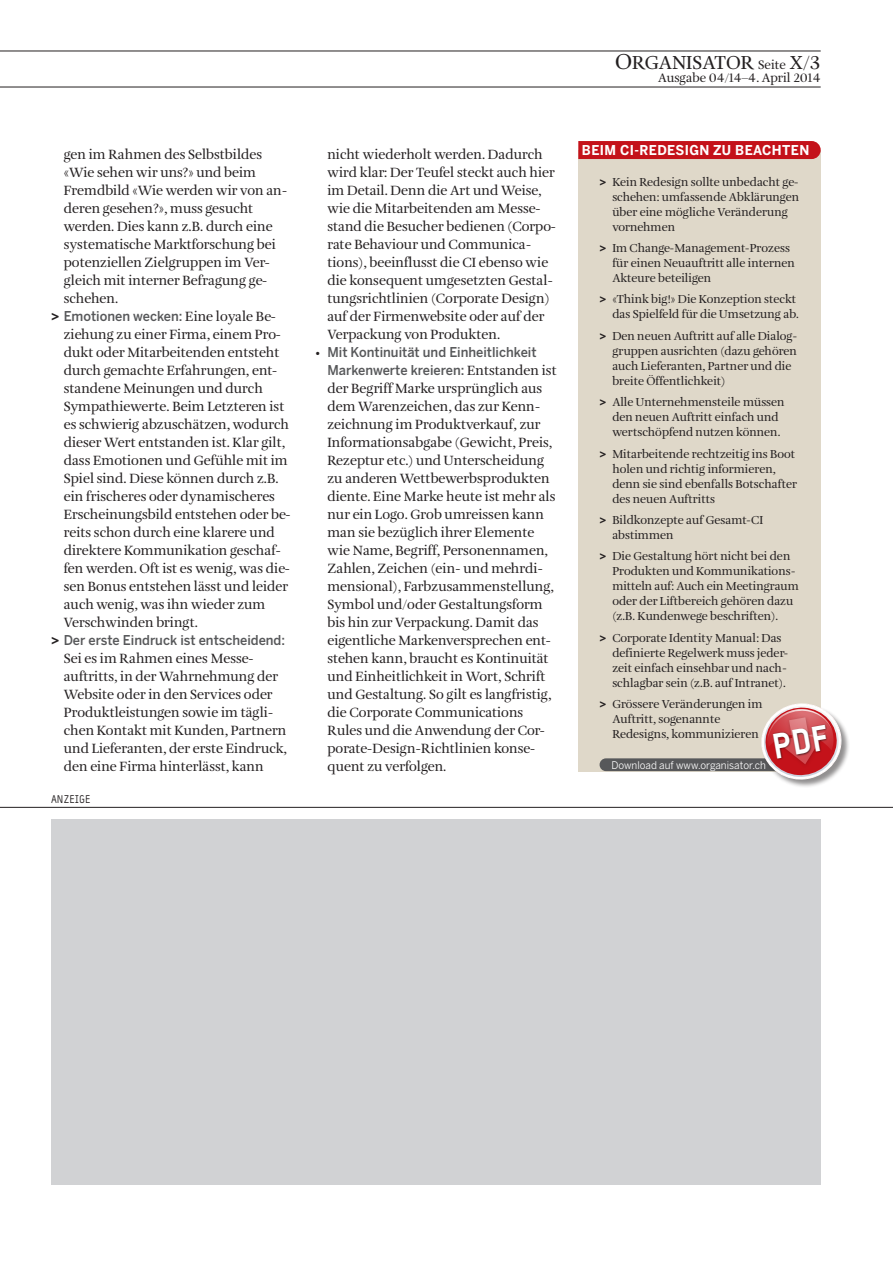
<style>
.page{position:relative;width:893px;height:1263px;background:#fff}
.page>*{position:absolute;margin:0;border:0;box-sizing:border-box;transform-origin:0 0}
.t1{font:19.5px "Amalia Pro";color:#231f20}
.t2{font:13.8px/18px "Amalia Pro";color:#231f20}
.t3{font:500 13.5px/18px "Benton Sans";color:#57585a;scale:.95 1}
.t4{font:700 13.5px "Benton Sans";letter-spacing:.03em;color:#fff;scale:.95 1}
.t5{font:12.75px/12.8px "Amalia Pro";color:#231f20;text-align:right}
.t6{font:12px/15px "Amalia Pro";color:#231f20}
.t7{font:11.25px "Typestar";letter-spacing:.01em;color:#231f20;scale:.95 1}
.t8{font:10.5px "Benton Sans";letter-spacing:.005em;color:#fff;scale:.95 1}
.s1{font-weight:700;color:#231f20}
.s2{font-family:"Amalia Pro";font-weight:400;font-size:13.8px;color:#231f20}
.s3{font-size:22.5px}
.s4{font-size:19.5px}
.s5{font-family:"Benton Sans";font-weight:700;font-size:11.25px}
</style>
<div class="page">
<hr style="left:0;top:51px;width:821px;height:1px;background:#231f20">
<hr style="left:0;top:87px;width:821px;height:1px;background:#231f20">
<div style="left:51px;top:819px;width:770px;height:366px;background:#d1d2d4"></div>
<hr style="left:0;top:807px;width:893px;height:1px;background:#231f20">
<div style="left:578px;top:150px;width:243px;height:621px;background:#dfd8c9"></div>
<div style="left:578px;top:141px;width:243px;height:18px;background:#c4121a"></div>
<div style="left:761px;top:704px;width:89px;height:84px;background:#231f20;opacity:.5"></div>
<svg style="left:600px;top:703px;width:244px;height:79px"></svg>
<p class="t2" style="left:64px;top:146px;width:225px">gen im Rahmen des Selbstbildes «Wie sehen wir uns?» und beim<br>Fremdbild «Wie werden wir von an&shy;deren gesehen?», muss gesucht werden. Dies kann z.B. durch eine systematische Marktforschung bei potenziellen Zielgruppen im Ver&shy;gleich mit interner Befragung ge&shy;schehen.</p>
<p class="t3" style="left:51px;top:307px;width:239px"><span class="s1">&gt;</span> Emotionen wecken: <span class="s2">Eine loyale Be-</span></p>
<p class="t2" style="left:64px;top:326px;width:229px">ziehung zu einer Firma, einem Pro&shy;dukt oder Mitarbeitenden entsteht durch gemachte Erfahrungen, ent&shy;standene Meinungen und durch Sympathiewerte. Beim Letzteren ist es schwierig abzuschätzen, wodurch dieser Wert entstanden ist. Klar gilt, dass Emotionen und Gefühle mit im Spiel sind. Diese können durch z.B. ein frischeres oder dynamischeres Erscheinungsbild entstehen oder be&shy;reits schon durch eine klarere und direktere Kommunikation geschaf&shy;fen werden. Oft ist es wenig, was die&shy;sen Bonus entstehen lässt und leider auch wenig, was ihn wieder zum Verschwinden bringt.</p>
<p class="t3" style="left:51px;top:631px;width:248px"><span class="s1">&gt;</span> Der erste Eindruck ist entscheidend:</p>
<p class="t2" style="left:64px;top:650px;width:225px">Sei es im Rahmen eines Messe&shy;auftritts, in der Wahrnehmung der Website oder in den Services oder Produktleistungen sowie im tägli&shy;chen Kontakt mit Kunden, Partnern und Lieferanten, der erste Eindruck, den eine Firma hinterlässt, kann</p>
<p class="t7" style="left:51px;top:793px;width:43px">ANZEIGE</p>
<p class="t2" style="left:327px;top:146px;width:230px">nicht wiederholt werden. Dadurch wird klar: Der Teufel steckt auch hier im Detail. Denn die Art und Weise, wie die Mitarbeitenden am Messe&shy;stand die Besucher bedienen (Corpo&shy;rate Behaviour und Communica&shy;tions), beeinflusst die CI ebenso wie die konsequent umgesetzten Gestal&shy;tungsrichtlinien (Corporate Design) auf der Firmenwebsite oder auf der Verpackung von Produkten.</p>
<p class="t3" style="left:327px;top:343px;width:243px;text-indent:-13px"><span class="s2">•</span> Mit Kontinuität und Einheitlichkeit<br>Markenwerte kreieren: <span class="s2">Entstanden ist</span></p>
<p class="t2" style="left:327px;top:380px;width:229px">der Begriff Marke ursprünglich aus dem Warenzeichen, das zur Kenn&shy;zeichnung im Produktverkauf, zur Informationsabgabe (Gewicht, Preis, Rezeptur etc.) und Unterscheidung zu anderen Wettbewerbsprodukten diente. Eine Marke heute ist mehr als nur ein Logo. Grob umreissen kann man sie bezüglich ihrer Elemente wie Name, Begriff, Personennamen, Zahlen, Zeichen (ein- und mehrdi&shy;mensional), Farbzusammenstellung, Symbol und/oder Gestaltungsform bis hin zur Verpackung. Damit das eigentliche Markenversprechen ent&shy;stehen kann, braucht es Kontinuität und Einheitlichkeit in Wort, Schrift und Gestaltung. So gilt es langfristig, die Corporate Communications Rules und die Anwendung der Cor&shy;porate-Design-Richtlinien konse&shy;quent zu verfolgen.</p>
<h1 class="t1" style="left:615px;top:51px;width:32px"><span class="s3">O</span>rga</h1>
<h1 class="t1" style="left:672px;top:51px;width:27px">nisator</h1>
<p class="t5" style="left:658px;top:59px;width:164px">Seite <span class="s4">X/3<br></span>Ausgabe 04/14–4. April 2014</p>
<p class="t4" style="left:582px;top:142px;width:241px">BEIM CI-REDESIGN ZU BEACHTEN</p>
<p class="t6" style="left:612px;top:175px;width:188px;text-indent:-13px"><span class="s5">&gt;</span> Kein Redesign sollte unbedacht ge&shy;schehen: umfassende Abklärungen über eine mögliche Veränderung vornehmen</p>
<p class="t6" style="left:612px;top:241px;width:184px;text-indent:-13px"><span class="s5">&gt;</span> Im Change-Management-Prozess für einen Neuauftritt alle internen<br>Akteure beteiligen</p>
<p class="t6" style="left:600px;top:292px;width:201px;text-align:right"><span class="s5">&gt;</span> «Think big!» Die Konzeption steckt das Spielfeld für die Umsetzung ab.</p>
<p class="t6" style="left:612px;top:329px;width:186px;text-indent:-13px"><span class="s5">&gt;</span> Den neuen Auftritt auf alle Dialog&shy;gruppen ausrichten (dazu gehören auch Lieferanten, Partner und die breite Öffentlichkeit)</p>
<p class="t6" style="left:612px;top:395px;width:174px;text-indent:-13px"><span class="s5">&gt;</span> Alle Unternehmensteile müssen den neuen Auftritt einfach und wertschöpfend nutzen können.</p>
<p class="t6" style="left:612px;top:446px;width:186px;text-indent:-13px"><span class="s5">&gt;</span> Mitarbeitende rechtzeitig ins Boot holen und richtig informieren, denn sie sind ebenfalls Botschafter des neuen Auftritts</p>
<p class="t6" style="left:612px;top:513px;width:152px;text-indent:-13px"><span class="s5">&gt;</span> Bildkonzepte auf Gesamt-CI abstimmen</p>
<p class="t6" style="left:612px;top:549px;width:188px;text-indent:-13px"><span class="s5">&gt;</span> Die Gestaltung hört nicht bei den Produkten und Kommunikations&shy;mitteln auf: Auch ein Meetingraum oder der Liftbereich gehören dazu (z.B. Kundenwege beschriften).</p>
<p class="t6" style="left:612px;top:631px;width:178px;text-indent:-13px"><span class="s5">&gt;</span> Corporate Identity Manual: Das definierte Regelwerk muss jeder&shy;zeit einfach einsehbar und nach&shy;schlagbar sein (z.B. auf Intranet).</p>
<p class="t6" style="left:612px;top:697px;width:152px;text-indent:-13px"><span class="s5">&gt;</span> Grössere Veränderungen im<br>Auftritt, sogenannte<br>Redesigns, kommunizieren</p>
<p class="t8" style="left:611px;top:758px;width:164px">Download auf www.organisator.ch</p>
</div>
